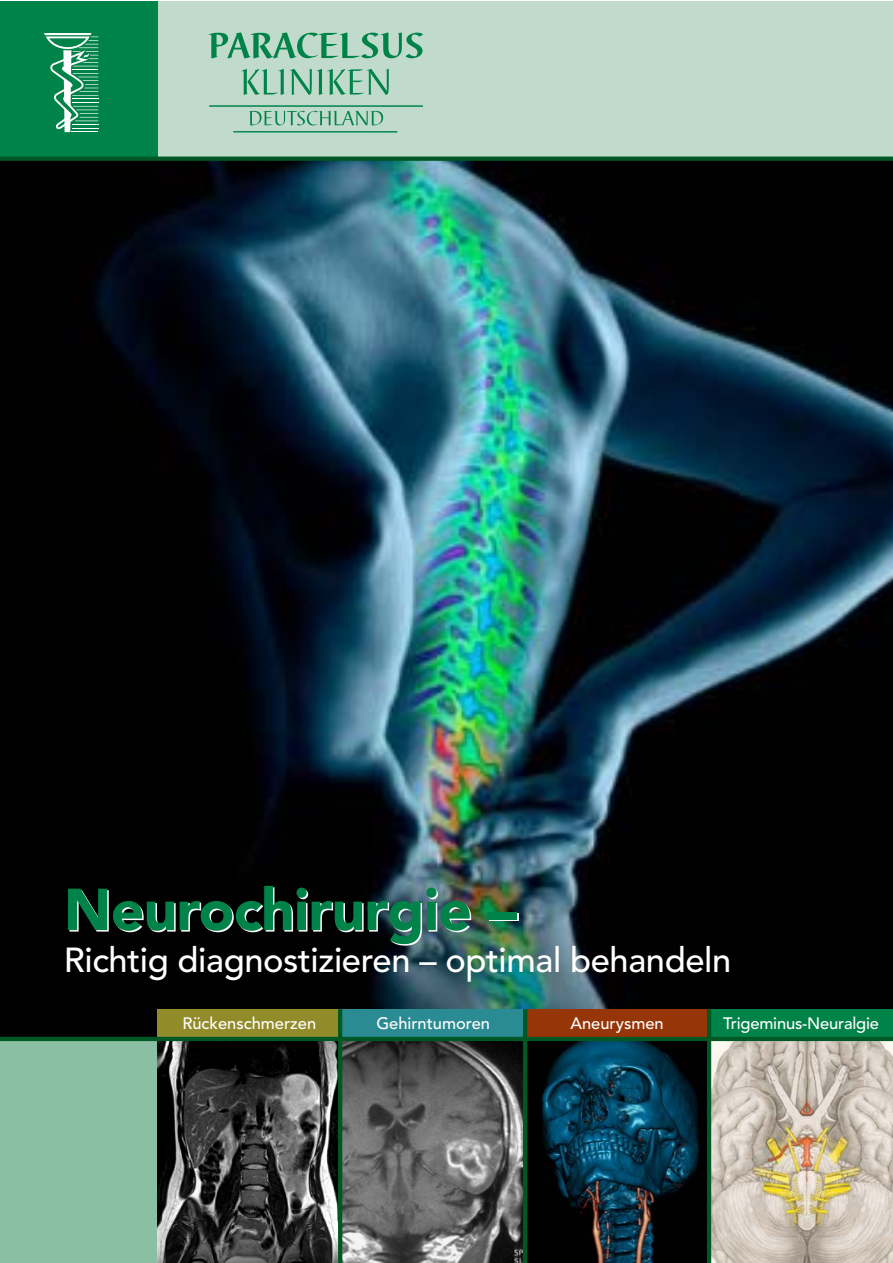
<style>
.page{position:relative;width:893px;height:1263px;background:#fff}
.page>*{position:absolute;margin:0;border:0;box-sizing:border-box;transform-origin:0 0}
.t1{font:900 58.5px "Avenir";letter-spacing:-.01em;color:#fff}
.t2{font:500 34.5px "Avenir";letter-spacing:-.01em;color:#fff}
.t3{font:500 16.5px "Avenir";color:#fff}
</style>
<div class="page">
<img style="left:0;top:161px;width:892px;height:876px">
<div style="left:0;top:1px;width:892px;height:158px;background:#c0dbcc"></div>
<div style="left:0;top:1px;width:157px;height:158px;background:#008348"></div>
<svg style="left:44px;top:33px;width:54px;height:100px"></svg>
<svg style="left:209px;top:32px;width:214px;height:26px"></svg>
<svg style="left:249px;top:111px;width:134px;height:15px"></svg>
<hr style="left:233px;top:132px;width:164px;height:1px;background:#008348">
<hr style="left:209px;top:106px;width:214px;height:1px;background:#008348">
<svg style="left:241px;top:69px;width:43px;height:26px"></svg>
<svg style="left:290px;top:69px;width:99px;height:26px"></svg>
<svg style="left:0;top:157px;width:892px;height:4px;background:#005424"></svg>
<div style="left:0;top:1039px;width:892px;height:224px;background:#8bbfa3"></div>
<div style="left:157px;top:1009px;width:184px;height:254px;background:#928b29"></div>
<img style="left:157px;top:1041px;width:181px;height:222px">
<div style="left:341px;top:1009px;width:184px;height:30px;background:#2a8c92"></div>
<svg style="left:342px;top:1041px;width:181px;height:222px;background:#656666"></svg>
<svg style="left:527px;top:1009px;width:180px;height:254px;background:#182931"></svg>
<div style="left:709px;top:1009px;width:183px;height:30px;background:#008348"></div>
<svg style="left:711px;top:1041px;width:181px;height:222px;background:#cdc1af"></svg>
<hr style="left:0;top:1037px;width:892px;height:4px;background:#005825">
<hr style="left:338px;top:1009px;width:4px;height:254px;background:#005825">
<hr style="left:523px;top:1009px;width:4px;height:254px;background:#005825">
<hr style="left:707px;top:1009px;width:4px;height:254px;background:#005825">
<h1 class="t1" style="left:65px;top:887px;width:455px">Neurochirurgie –</h1>
<h2 class="t2" style="left:64px;top:946px;width:669px">Richtig diagnostizieren – optimal behandeln</h2>
<p class="t3" style="left:182px;top:1016px;width:135px">Rückenschmerzen</p>
<p class="t3" style="left:376px;top:1016px;width:115px">Gehirntumoren</p>
<p class="t3" style="left:570px;top:1016px;width:95px">Aneurysmen</p>
<p class="t3" style="left:723px;top:1016px;width:157px">Trigeminus-Neuralgie</p>
</div>
